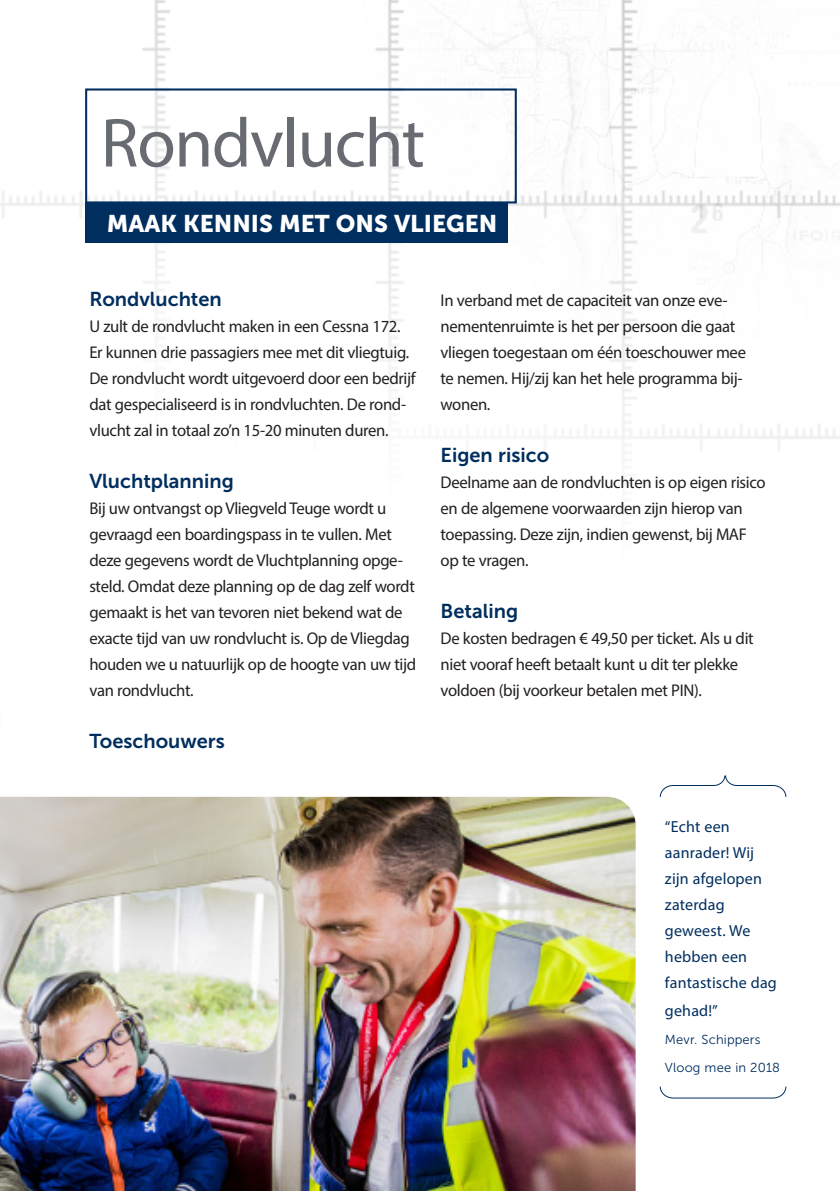
<style>
.page{position:relative;width:840px;height:1191px;background:#fff}
.page>*{position:absolute;margin:0;border:0;box-sizing:border-box;transform-origin:0 0}
.Kop_nieuw_juli_2012{font:70px "Myriad Pro";letter-spacing:-.02em;color:#696b73}
.Onderkop_nieuw_juli{font:24px "Museo Sans 900";color:#fff}
.Tussenkopje{font:20px "Museo Sans 700";color:#002e5e}
.Platte_tekst_nieuw_j{font:17px/26px "Myriad Pro";letter-spacing:-.02em;color:#231f20}
.Quote_nieuw_juli_201{font:16px/26px "Myriad Pro";letter-spacing:.01em;color:#002e5e}
.Quote_nieuw_juli_201-2{font:13px/28px "Museo Sans 300";letter-spacing:.01em;color:#002e5e}
</style>
<div class="page">
<img style="left:0;top:0;width:839px;height:1035px">
<img style="left:0;top:797px;width:635px;height:394px">
<div style="left:85px;top:88px;width:431px;height:115px;border:2px solid #002e5e"></div>
<div style="left:85px;top:202px;width:422px;height:41px;background:#002e5e"></div>
<svg style="left:659px;top:774px;width:127px;height:325px"></svg>
<p class="Kop_nieuw_juli_2012" style="left:101px;top:100px;width:325px">Rondvlucht</p>
<p class="Onderkop_nieuw_juli" style="left:107px;top:210px;width:392px">MAAK KENNIS MET ONS VLIEGEN</p>
<p class="Tussenkopje" style="left:89px;top:288px;width:134px">Rondvluchten</p>
<p class="Platte_tekst_nieuw_j" style="left:89px;top:313px;width:328px">U zult de rondvlucht maken in een Cessna 172.<br>Er kunnen drie passagiers mee met dit vliegtuig.<br>De rondvlucht wordt uitgevoerd door een bedrijf dat gespecialiseerd is in rondvluchten. De rond&shy;vlucht zal in totaal zo’n 15-20 minuten duren.</p>
<p class="Tussenkopje" style="left:89px;top:470px;width:146px">Vluchtplanning</p>
<p class="Platte_tekst_nieuw_j" style="left:89px;top:495px;width:328px">Bij uw ontvangst op Vliegveld Teuge wordt u gevraagd een boardingspass in te vullen. Met deze gegevens wordt de Vluchtplanning opge&shy;steld. Omdat deze planning op de dag zelf wordt gemaakt is het van tevoren niet bekend wat de exacte tijd van uw rondvlucht is. Op de Vliegdag houden we u natuurlijk op de hoogte van uw tijd van rondvlucht.</p>
<p class="Tussenkopje" style="left:89px;top:730px;width:137px">Toeschouwers</p>
<p class="Platte_tekst_nieuw_j" style="left:440px;top:287px;width:307px">In verband met de capaciteit van onze eve&shy;nementenruimte is het per persoon die gaat vliegen toegestaan om één toeschouwer mee te nemen. Hij/zij kan het hele programma bij&shy;wonen.</p>
<p class="Tussenkopje" style="left:440px;top:444px;width:110px">Eigen risico</p>
<p class="Platte_tekst_nieuw_j" style="left:440px;top:469px;width:326px">Deelname aan de rondvluchten is op eigen risico en de algemene voorwaarden zijn hierop van toepassing. Deze zijn, indien gewenst, bij MAF op te vragen.</p>
<p class="Tussenkopje" style="left:440px;top:600px;width:79px">Betaling</p>
<p class="Platte_tekst_nieuw_j" style="left:440px;top:625px;width:314px">De kosten bedragen € 49,50 per ticket. Als u dit niet vooraf heeft betaalt kunt u dit ter plekke voldoen (bij voorkeur betalen met PIN).</p>
<p class="Quote_nieuw_juli_201" style="left:664px;top:813px;width:113px">“Echt een aanrader! Wij zijn afgelopen zaterdag geweest. We hebben een fantastische dag</p>
<p class="Quote_nieuw_juli_201" style="left:664px;top:997px;width:54px">gehad!”</p>
<p class="Quote_nieuw_juli_201-2" style="left:664px;top:1025px;width:116px">Mevr. Schippers<br>Vloog mee in 2018</p>
</div>
